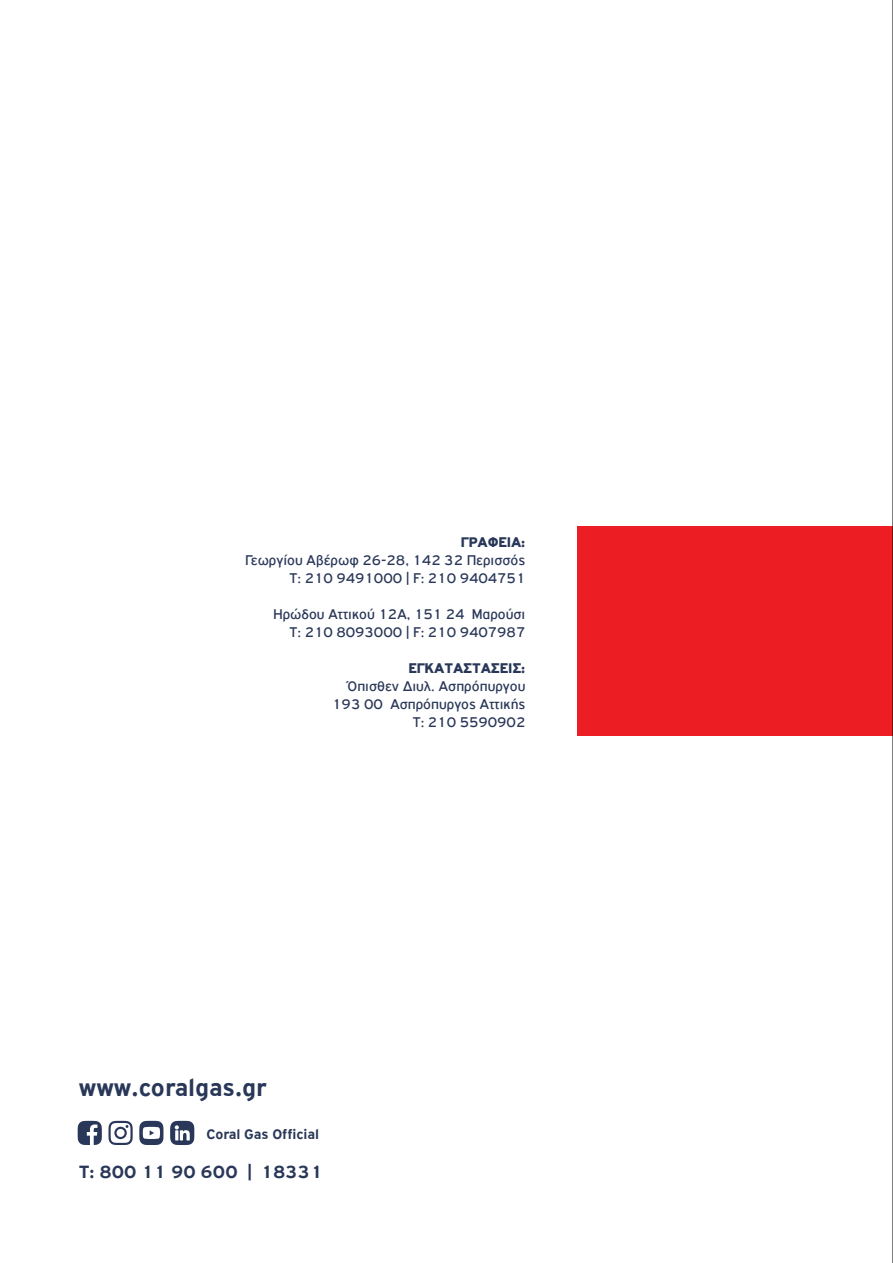
<style>
.page{position:relative;width:893px;height:1263px;background:#fff}
.page>*{position:absolute;margin:0;border:0;box-sizing:border-box;transform-origin:0 0}
.t1{font:700 26.1px "PF Highway Gothic";color:#293758}
.t2{font:700 18.9px "PF Highway Gothic";color:#293758}
.t3{font:14.85px/18px "PF Highway Gothic";color:#293758;text-align:right}
.t4{font:900 14.85px "PF Highway Gothic";color:#293758}
.t5{font:700 14.85px "PF Highway Gothic";color:#293758}
</style>
<div class="page">
<div style="left:578px;top:526px;width:315px;height:210px;background:#ed1d24"></div>
<svg style="left:139px;top:1121px;width:24px;height:24px"></svg>
<svg style="left:108px;top:1121px;width:25px;height:24px"></svg>
<svg style="left:78px;top:1121px;width:24px;height:24px"></svg>
<svg style="left:170px;top:1121px;width:24px;height:24px"></svg>
<hr style="left:892px;top:0;width:1px;height:1263px;background:#000">
<p class="t4" style="left:461px;top:534px;width:66px">ΓΡΑΦΕΙΑ:</p>
<p class="t3" style="left:245px;top:551px;width:282px">Γεωργίου Αβέρωφ 26-28, 142 32 Περισσός<br>Τ: 210 9491000 | F: 210 9404751</p>
<p class="t3" style="left:273px;top:605px;width:254px">Ηρώδου Αττικού 12Α, 151 24 Μαρούσι<br>Τ: 210 8093000 | F: 210 9407987</p>
<p class="t4" style="left:408px;top:660px;width:118px">ΕΓΚΑΤΑΣΤΑΣΕΙΣ:</p>
<p class="t3" style="left:332px;top:677px;width:195px">Όπισθεν Διυλ. Ασπρόπυργου<br>193 00 Ασπρόπυργος Αττικής<br>Τ: 210 5590902</p>
<h1 class="t1" style="left:79px;top:1073px;width:189px">www.coralgas.gr</h1>
<p class="t5" style="left:207px;top:1126px;width:114px">Coral Gas Official</p>
<p class="t2" style="left:79px;top:1161px;width:245px">Τ: 800 11 90 600 | 18331</p>
</div>
